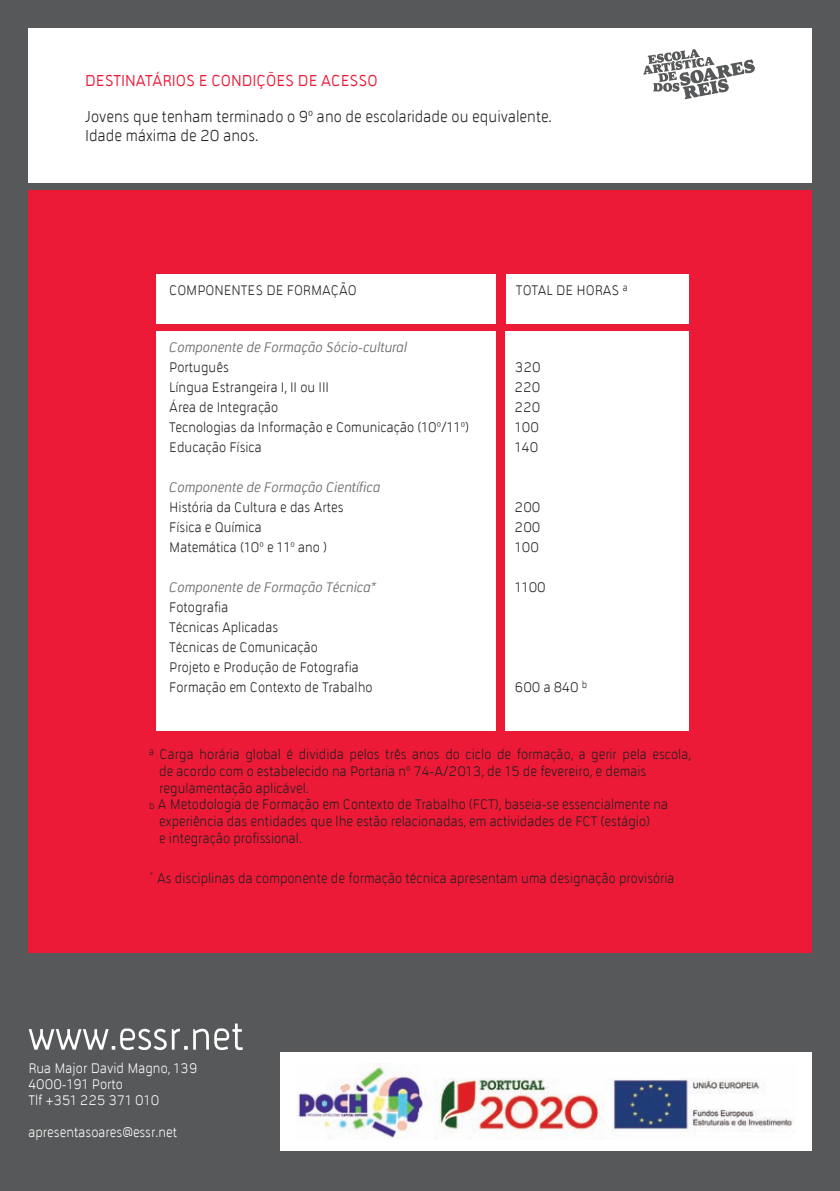
<style>
.page{position:relative;width:840px;height:1191px;background:#fff}
.page>*{position:absolute;margin:0;border:0;box-sizing:border-box;transform-origin:0 0}
.t1{font:300 16px/19.2px "Tirana";color:#231f20}
.t2{font:16px "Tirana";color:#ed1a37}
.t3{font:300 14px/20px "Tirana";color:#231f20}
.t4{font:italic 14px "Tirana";color:#6c6d70}
.t5{font:300 14px/16px "Tirana";color:#fff}
.s1{font-size:10px}
</style>
<div class="page">
<div style="left:0;top:0;width:839px;height:1191px;background:#57585a"></div>
<div style="left:28px;top:28px;width:783px;height:154px;background:#fff"></div>
<div style="left:28px;top:190px;width:783px;height:762px;background:#ed1a37"></div>
<svg style="left:643px;top:49px;width:111px;height:50px"></svg>
<svg style="left:29px;top:1023px;width:214px;height:27px"></svg>
<div style="left:280px;top:1052px;width:531px;height:98px;background:#fff"></div>
<img style="left:296px;top:1063px;width:497px;height:76px">
<div style="left:157px;top:331px;width:338px;height:399px;background:#fff"></div>
<div style="left:504px;top:331px;width:184px;height:399px;background:#fff"></div>
<div style="left:505px;top:274px;width:183px;height:49px;background:#fff"></div>
<div style="left:157px;top:274px;width:338px;height:49px;background:#fff"></div>
<p class="t2" style="left:85px;top:71px;width:294px">DESTINATÁRIOS E CONDIÇÕES DE ACESSO</p>
<p class="t1" style="left:85px;top:107px;width:468px">Jovens que tenham terminado o 9º ano de escolaridade ou equivalente.<br>Idade máxima de 20 anos.</p>
<p class="t3" style="left:169px;top:280px;width:189px">COMPONENTES DE FORMAÇÃO</p>
<p class="t3" style="left:515px;top:280px;width:113px">TOTAL DE HORAS <sup>a</sup></p>
<p class="t4" style="left:169px;top:339px;width:239px">Componente de Formação Sócio-cultural</p>
<p class="t3" style="left:169px;top:357px;width:301px">Português<br>Língua Estrangeira I, II ou III<br>Área de Integração<br>Tecnologias da Informação e Comunicação (10º/11º)<br>Educação Física</p>
<p class="t4" style="left:169px;top:479px;width:213px">Componente de Formação Científica</p>
<p class="t3" style="left:169px;top:497px;width:176px">História da Cultura e das Artes<br>Física e Química<br>Matemática (10º e 11º ano )</p>
<p class="t4" style="left:169px;top:579px;width:210px">Componente de Formação Técnica*</p>
<p class="t3" style="left:169px;top:597px;width:205px">Fotografia<br>Técnicas Aplicadas<br>Técnicas de Comunicação<br>Projeto e Produção de Fotografia<br>Formação em Contexto de Trabalho</p>
<p class="t3" style="left:514px;top:357px;width:27px">320<br>220<br>220<br>100<br>140</p>
<p class="t3" style="left:514px;top:497px;width:27px;text-align:justify">200<br>200<br>100</p>
<p class="t3" style="left:514px;top:577px;width:32px">1100</p>
<p class="t3" style="left:514px;top:677px;width:74px">600 a 840 <sup>b</sup></p>
<p class="t3" style="left:149px;top:744px;width:543px"><sup>a</sup> Carga horária global é dividida pelos três anos do ciclo de formação, a gerir pela escola,</p>
<p class="t3" style="left:159px;top:761px;width:488px">de acordo com o estabelecido na Portaria nº 74-A/2013, de 15 de fevereiro, e demais</p>
<p class="t3" style="left:159px;top:778px;width:151px">regulamentação aplicável.</p>
<p class="t3" style="left:149px;top:794px;width:520px"><span class="s1">b</span> A Metodologia de Formação em Contexto de Trabalho (FCT), baseia-se essencialmente na</p>
<p class="t3" style="left:159px;top:811px;width:492px">experiência das entidades que lhe estão relacionadas, em actividades de FCT (estágio)</p>
<p class="t3" style="left:159px;top:828px;width:144px">e integração profissional.</p>
<p class="t3" style="left:149px;top:868px;width:526px"><sup>*</sup> As disciplinas da componente de formação técnica apresentam uma designação provisória</p>
<p class="t5" style="left:28px;top:1060px;width:170px">Rua Major David Magno, 139<br>4000-191 Porto<br>Tlf +351 225 371 010</p>
<p class="t5" style="left:28px;top:1124px;width:150px">apresentasoares@essr.net</p>
</div>
